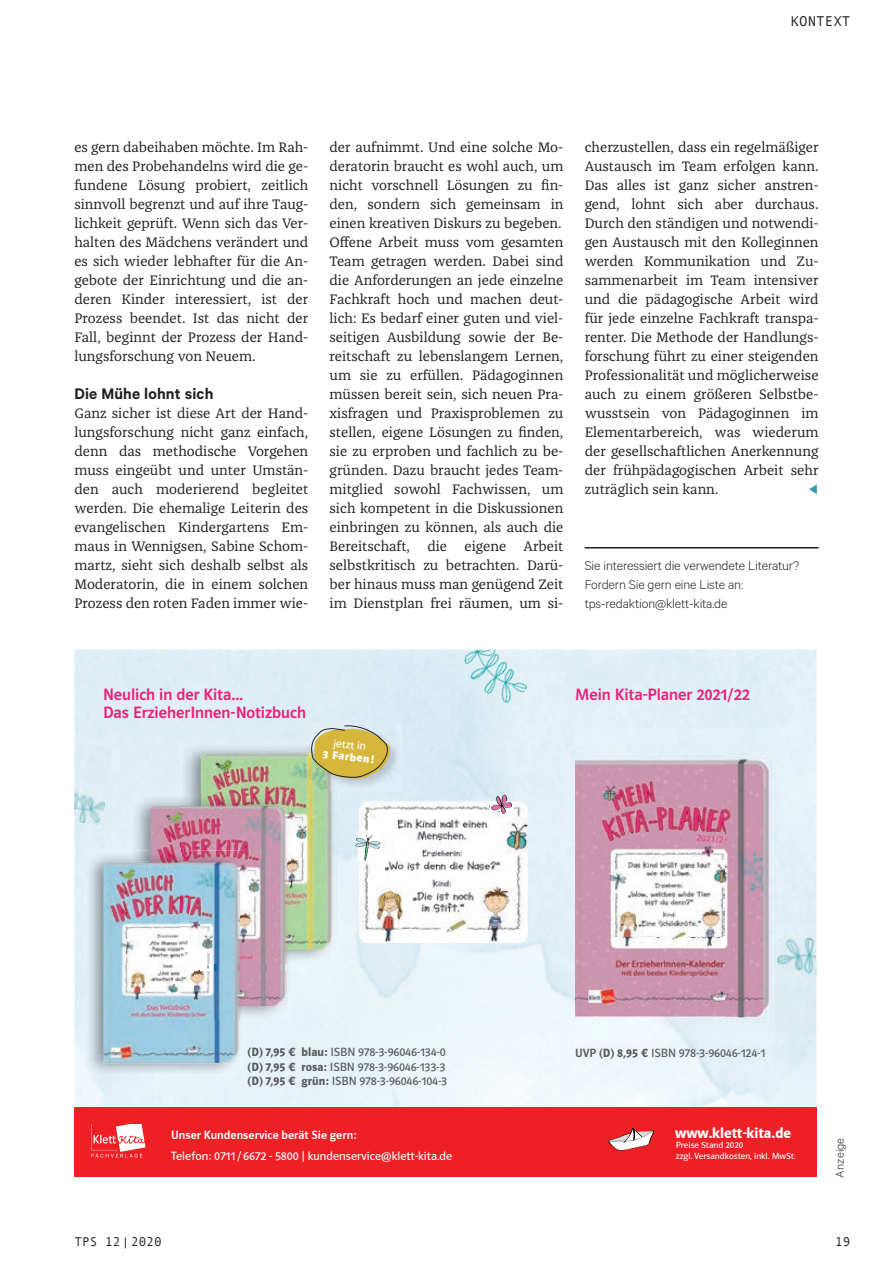
<style>
.page{position:relative;width:893px;height:1263px;background:#fff}
.page>*{position:absolute;margin:0;border:0;box-sizing:border-box;transform-origin:0 0}
.t1{font:600 17.25px "Calibre";letter-spacing:.01em;color:#231f20}
.t2{font:16.5px "Polo ST11 K Krftg";color:#ee2079}
.t3{font:700 15px "Polo ST11 K Buch";color:#fff}
.t4{font:14.25px/19px "Franziska OT";color:#231f20;text-align:justify}
.t5{font:300 14.25px/19px "Calibre";letter-spacing:-.01em;color:#231f20}
.t6{font:14.25px "Andale Mono";color:#231f20}
.t7{font:14.25px "Franziska OT";color:#3a98a9}
.t8{font:12.75px "Andale Mono";color:#231f20}
.t9{font:300 12.75px "Calibre";letter-spacing:.01em;color:#231f20}
.t10{font:12px/14.4px "Polo ST11 K Buch";color:#57585a}
.t11{font:12px "Polo ST11 K Buch";letter-spacing:.005em;color:#fff}
.t12{font:700 12px "Polo ST11 K Leicht";letter-spacing:.005em;color:#fff}
.t13{font:700 11.25px "Polo ST11 K";color:#fff}
.t14{font:11.25px "Polo ST11 K Buch";color:#fff}
.t15{font:9px/10.8px "Polo ST11 K Buch";color:#fff}
.s1{font-family:"Polo ST11 K Hfett"}
.s2{font-family:"Polo ST11 K Krftg"}
</style>
<div class="page">
<hr style="left:585px;top:547px;width:234px;height:1px;background:#231f20">
<div style="left:74px;top:1107px;width:742px;height:70px;background:#ee2026"></div>
<svg style="left:91px;top:1124px;width:55px;height:33px"></svg>
<img style="left:338px;top:790px;width:1px;height:136px">
<img style="left:189px;top:752px;width:99px;height:42px">
<img style="left:288px;top:752px;width:50px;height:105px">
<img style="left:291px;top:857px;width:47px;height:106px">
<img style="left:131px;top:794px;width:160px;height:226px">
<svg style="left:180px;top:794px;width:9px;height:12px"></svg>
<svg style="left:286px;top:963px;width:5px;height:8px"></svg>
<img style="left:189px;top:794px;width:102px;height:42px">
<img style="left:286px;top:836px;width:5px;height:127px">
<img style="left:150px;top:806px;width:39px;height:44px">
<img style="left:244px;top:858px;width:42px;height:148px">
<img style="left:189px;top:806px;width:97px;height:52px">
<img style="left:309px;top:742px;width:29px;height:48px">
<svg style="left:311px;top:723px;width:79px;height:56px;background:#cbbc6a"></svg>
<img style="left:150px;top:850px;width:30px;height:11px">
<img style="left:195px;top:971px;width:49px;height:35px">
<svg style="left:180px;top:850px;width:9px;height:11px"></svg>
<svg style="left:239px;top:963px;width:5px;height:8px"></svg>
<img style="left:189px;top:850px;width:55px;height:113px">
<img style="left:103px;top:861px;width:28px;height:152px">
<img style="left:103px;top:1013px;width:136px;height:51px">
<img style="left:131px;top:861px;width:36px;height:159px">
<img style="left:167px;top:1006px;width:72px;height:14px">
<img style="left:150px;top:861px;width:45px;height:145px">
<img style="left:180px;top:861px;width:9px;height:102px">
<img style="left:189px;top:861px;width:50px;height:110px">
<svg style="left:608px;top:1127px;width:46px;height:24px"></svg>
<img style="left:774px;top:934px;width:38px;height:48px">
<img style="left:773px;top:982px;width:32px;height:53px">
<img style="left:805px;top:938px;width:11px;height:49px">
<img style="left:799px;top:987px;width:17px;height:50px">
<img style="left:575px;top:729px;width:198px;height:313px">
<img style="left:767px;top:987px;width:6px;height:44px">
<img style="left:432px;top:649px;width:126px;height:62px">
<img style="left:359px;top:801px;width:168px;height:142px">
<div style="left:490px;top:801px;width:23px;height:10px;background:#fff"></div>
<svg style="left:491px;top:794px;width:21px;height:21px"></svg>
<div style="left:358px;top:832px;width:22px;height:29px;background:#fff"></div>
<svg style="left:355px;top:834px;width:26px;height:27px"></svg>
<img style="left:76px;top:786px;width:32px;height:40px">
<img style="left:74px;top:783px;width:7px;height:39px">
<img style="left:74px;top:741px;width:13px;height:42px">
<p class="t6" style="left:791px;top:12px;width:61px">KONTEXT</p>
<p class="t4" style="left:74px;top:138px;width:235px">es gern dabeihaben möchte. Im Rah&shy;men des Probehandelns wird die ge&shy;fundene Lösung probiert, zeitlich sinnvoll begrenzt und auf ihre Taug&shy;lichkeit geprüft. Wenn sich das Ver&shy;halten des Mädchens verändert und es sich wieder lebhafter für die An&shy;gebote der Einrichtung und die an&shy;deren Kinder interessiert, ist der Prozess beendet. Ist das nicht der Fall, beginnt der Prozess der Hand&shy;lungsforschung von Neuem.</p>
<p class="t1" style="left:74px;top:383px;width:141px">Die Mühe lohnt sich</p>
<p class="t4" style="left:74px;top:404px;width:235px">Ganz sicher ist diese Art der Hand&shy;lungsforschung nicht ganz einfach, denn das methodische Vorgehen muss eingeübt und unter Umstän&shy;den auch moderierend begleitet werden. Die ehemalige Leiterin des evangelischen Kindergartens Em&shy;maus in Wennigsen, Sabine Schom&shy;martz, sieht sich deshalb selbst als Moderatorin, die in einem solchen Prozess den roten Faden immer wie-</p>
<p class="t4" style="left:330px;top:138px;width:235px">der aufnimmt. Und eine solche Mo&shy;deratorin braucht es wohl auch, um nicht vorschnell Lösungen zu fin&shy;den, sondern sich gemeinsam in einen kreativen Diskurs zu begeben.<br>Offene Arbeit muss vom gesamten Team getragen werden. Dabei sind die Anforderungen an jede einzelne Fachkraft hoch und machen deut&shy;lich: Es bedarf einer guten und viel&shy;seitigen Ausbildung sowie der Be&shy;reitschaft zu lebenslangem Lernen, um sie zu erfüllen. Pädagoginnen müssen bereit sein, sich neuen Pra&shy;xisfragen und Praxisproblemen zu stellen, eigene Lösungen zu finden, sie zu erproben und fachlich zu be&shy;gründen. Dazu braucht jedes Team&shy;mitglied sowohl Fachwissen, um sich kompetent in die Diskussionen einbringen zu können, als auch die Bereitschaft, die eigene Arbeit selbstkritisch zu betrachten. Darü&shy;ber hinaus muss man genügend Zeit im Dienstplan frei räumen, um si-</p>
<p class="t4" style="left:585px;top:138px;width:235px">cherzustellen, dass ein regelmäßiger Austausch im Team erfolgen kann.<br>Das alles ist ganz sicher anstren&shy;gend, lohnt sich aber durchaus.<br>Durch den ständigen und notwendi&shy;gen Austausch mit den Kolleginnen werden Kommunikation und Zu&shy;sammenarbeit im Team intensiver und die pädagogische Arbeit wird für jede einzelne Fachkraft transpa&shy;renter. Die Methode der Handlungs&shy;forschung führt zu einer steigenden Professionalität und möglicherweise auch zu einem größeren Selbstbe&shy;wusstsein von Pädagoginnen im Elementarbereich, was wiederum der gesellschaftlichen Anerkennung der frühpädagogischen Arbeit sehr zuträglich sein kann.</p>
<p class="t7" style="left:809px;top:481px;width:11px">◀</p>
<p class="t5" style="left:585px;top:555px;width:216px">Sie interessiert die verwendete Literatur?<br>Fordern Sie gern eine Liste an: tps-redaktion@klett-kita.de</p>
<p class="t2" style="left:103px;top:685px;width:142px">Neulich in der Kita...</p>
<p class="t2" style="left:575px;top:685px;width:176px">Mein Kita-Planer 2021/22</p>
<p class="t2" style="left:103px;top:703px;width:204px">Das ErzieherInnen-Notizbuch</p>
<p class="t14" style="left:334px;top:737px;width:34px;rotate:5deg">jetzt in</p>
<p class="t13" style="left:323px;top:748px;width:53px;rotate:5deg">3 Farben!</p>
<p class="t10" style="left:248px;top:1045px;width:201px"><span class="s1">(D) 7,95 € blau:</span> ISBN 978-3-96046-134-0 <span class="s1">(D) 7,95 € rosa:</span> ISBN 978-3-96046-133-3 <span class="s1">(D) 7,95 € grün:</span> ISBN 978-3-96046-104-3</p>
<p class="t10" style="left:575px;top:1045px;width:192px"><span class="s2">UVP</span> <span class="s1">(D) 8,95 €</span> ISBN 978-3-96046-124-1</p>
<p class="t12" style="left:171px;top:1128px;width:187px">Unser Kundenservice berät Sie gern:</p>
<p class="t11" style="left:171px;top:1149px;width:283px">Telefon: 0711 / 6672 - 5800 | kundenservice@klett-kita.de</p>
<p class="t3" style="left:675px;top:1124px;width:118px">www.klett-kita.de</p>
<p class="t15" style="left:676px;top:1140px;width:121px">Preise Stand 2020<br>zzgl. Versandkosten, inkl. MwSt.</p>
<p class="t9" style="left:832px;top:1177px;width:41px;rotate:-90deg">Anzeige</p>
<p class="t8" style="left:74px;top:1233px;width:89px">TPS 12|2020</p>
<p class="t8" style="left:835px;top:1233px;width:17px">19</p>
</div>
